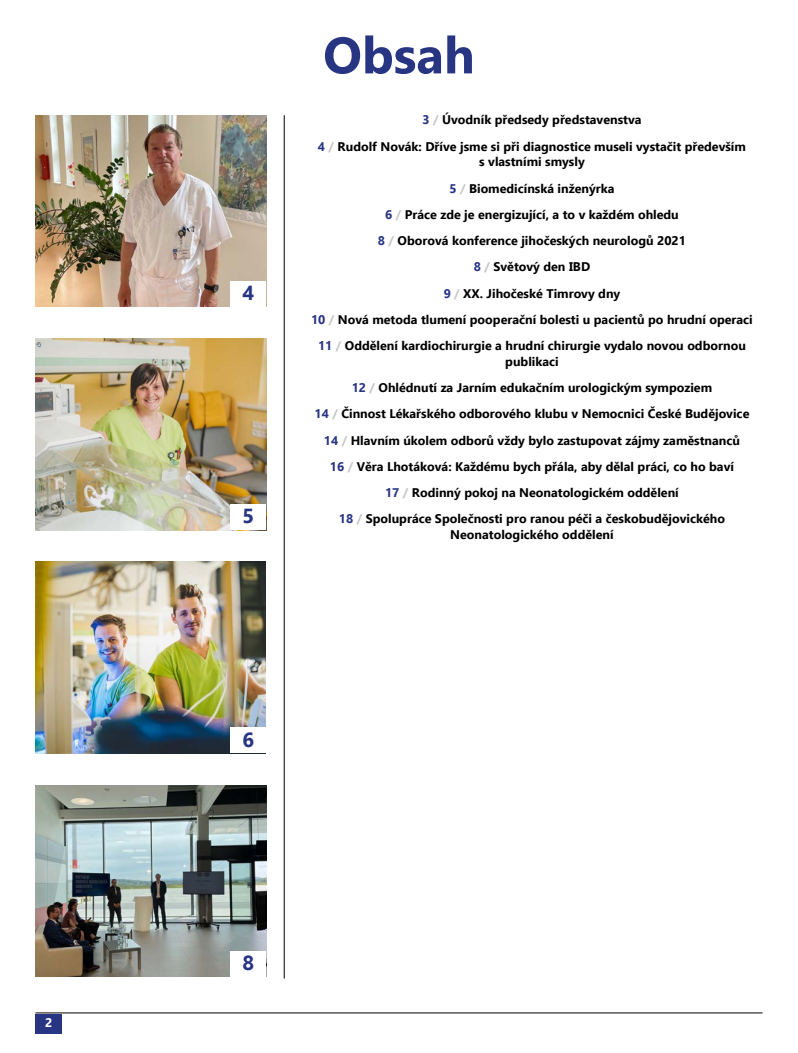
<style>
.page{position:relative;width:798px;height:1053px;background:#fff}
.page>*{position:absolute;margin:0;border:0;box-sizing:border-box;transform-origin:0 0}
.t1{font:700 51.25px "Ebrima";color:#283583}
.t2{font:700 20.38px "Ebrima";color:#283583}
.t3{font:700 12.5px/26.2px "Ebrima";color:#000;text-align:center}
.t4{font:700 12.5px "Ebrima";color:#fff}
.s1{color:#283583}
.s2{color:#c6c6c6}
</style>
<div class="page">
<div style="left:35px;top:1013px;width:27px;height:20px;background:#283583"></div>
<hr style="left:35px;top:1012px;width:727px;height:1px;background:#000">
<hr style="left:283px;top:115px;width:1px;height:863px;background:#000">
<img style="left:35px;top:338px;width:231px;height:192px">
<img style="left:35px;top:785px;width:231px;height:191px">
<img style="left:35px;top:115px;width:231px;height:191px">
<img style="left:35px;top:562px;width:231px;height:191px">
<div style="left:231px;top:504px;width:35px;height:26px;background:#fff"></div>
<div style="left:231px;top:950px;width:35px;height:26px;background:#fff"></div>
<div style="left:231px;top:281px;width:35px;height:25px;background:#fff"></div>
<div style="left:231px;top:727px;width:35px;height:26px;background:#fff"></div>
<p class="t4" style="left:45px;top:1013px;width:9px">2</p>
<h2 class="t2" style="left:242px;top:277px;width:13px">4</h2>
<h2 class="t2" style="left:242px;top:500px;width:13px">5</h2>
<h1 class="t1" style="left:323px;top:15px;width:153px">Obsah</h1>
<p class="t3" style="left:318px;top:106px;width:429px"><span class="s1">3</span> <span class="s2">/</span> Úvodník předsedy představenstva<br><span class="s1">4</span> <span class="s2">/</span> Rudolf Novák: Dříve jsme si při diagnostice museli vystačit především</p>
<p class="t3" style="left:311px;top:148px;width:443px">s vlastními smysly<br><span class="s1">5</span> <span class="s2">/</span> Biomedicínská inženýrka<br><span class="s1">6</span> <span class="s2">/</span> Práce zde je energizující, a to v každém ohledu<br><span class="s1">8</span> <span class="s2">/</span> Oborová konference jihočeských neurologů 2021<br><span class="s1">8</span> <span class="s2">/</span> Světový den IBD<br><span class="s1">9</span> <span class="s2">/</span> XX. Jihočeské Timrovy dny<br><span class="s1">10</span> <span class="s2">/</span> Nová metoda tlumení pooperační bolesti u pacientů po hrudní operaci <span class="s1">11</span> <span class="s2">/</span> Oddělení kardiochirurgie a hrudní chirurgie vydalo novou odbornou</p>
<p class="t3" style="left:314px;top:347px;width:436px">publikaci<br><span class="s1">12</span> <span class="s2">/</span> Ohlédnutí za Jarním edukačním urologickým sympoziem<br><span class="s1">14</span> <span class="s2">/</span> Činnost Lékařského odborového klubu v Nemocnici České Budějovice <span class="s1">14</span> <span class="s2">/</span> Hlavním úkolem odborů vždy bylo zastupovat zájmy zaměstnanců<br><span class="s1">16</span> <span class="s2">/</span> Věra Lhotáková: Každému bych přála, aby dělal práci, co ho baví<br><span class="s1">17</span> <span class="s2">/</span> Rodinný pokoj na Neonatologickém oddělení<br><span class="s1">18</span> <span class="s2">/</span> Spolupráce Společnosti pro ranou péči a českobudějovického</p>
<p class="t3" style="left:450px;top:521px;width:165px">Neonatologického oddělení</p>
<h2 class="t2" style="left:242px;top:723px;width:13px">6</h2>
<h2 class="t2" style="left:242px;top:946px;width:13px">8</h2>
</div>
